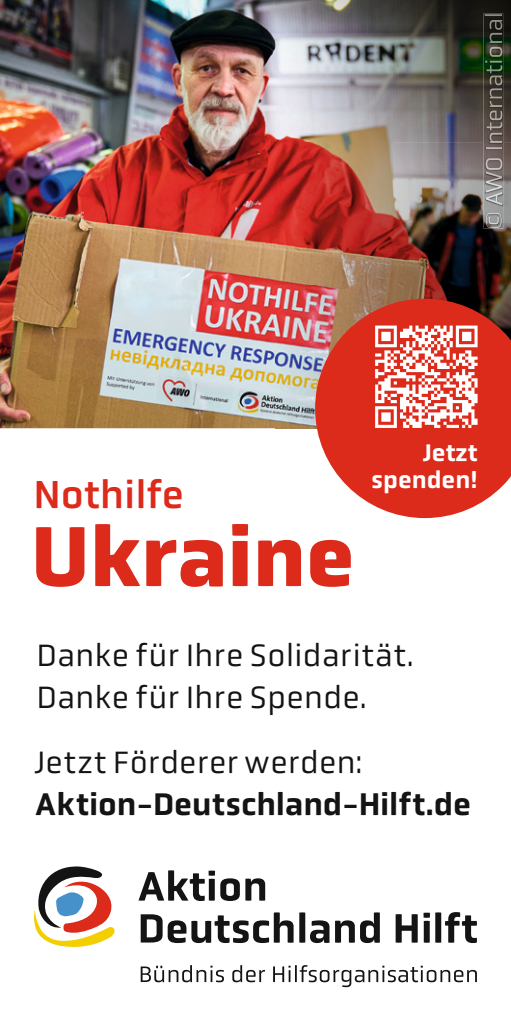
<style>
.page{position:relative;width:511px;height:1021px;background:#fff}
.page>*{position:absolute;margin:0;border:0;box-sizing:border-box;transform-origin:0 0}
.t1{font:700 86px "Obvia";color:#dc2a1b}
.t2{font:40px "Obvia";color:#dc2a1b}
.t3{font:32px/42px "Obvia";letter-spacing:.01em;color:#131413}
.t4{font:500 32px "Obvia";color:#131413}
.t5{font:500 24.4px/26.8px "Obvia";color:#fff;text-align:right}
</style>
<div class="page">
<img style="left:0;top:0;width:275px;height:428px">
<img style="left:275px;top:0;width:235px;height:428px">
<img style="left:483px;top:13px;width:19px;height:216px">
<img style="left:484px;top:14px;width:18px;height:214px">
<svg style="left:140px;top:965px;width:84px;height:17px"></svg>
<svg style="left:232px;top:965px;width:33px;height:17px"></svg>
<svg style="left:273px;top:965px;width:43px;height:17px"></svg>
<svg style="left:319px;top:969px;width:10px;height:13px"></svg>
<svg style="left:333px;top:965px;width:89px;height:22px"></svg>
<svg style="left:426px;top:969px;width:10px;height:13px"></svg>
<svg style="left:440px;top:969px;width:36px;height:13px"></svg>
<svg style="left:34px;top:866px;width:81px;height:81px"></svg>
<svg style="left:138px;top:870px;width:127px;height:31px"></svg>
<svg style="left:140px;top:912px;width:153px;height:31px"></svg>
<svg style="left:299px;top:912px;width:30px;height:31px"></svg>
<svg style="left:335px;top:920px;width:19px;height:22px"></svg>
<svg style="left:360px;top:912px;width:19px;height:31px"></svg>
<svg style="left:395px;top:914px;width:22px;height:28px"></svg>
<svg style="left:423px;top:912px;width:6px;height:30px"></svg>
<svg style="left:435px;top:912px;width:41px;height:31px"></svg>
<svg style="left:315px;top:299px;width:195px;height:219px;background:#d7493c"></svg>
<svg style="left:375px;top:325px;width:102px;height:103px"></svg>
<p class="t2" style="left:33px;top:471px;width:152px">Nothilfe</p>
<h1 class="t1" style="left:31px;top:504px;width:325px">Ukraine</h1>
<p class="t5" style="left:371px;top:439px;width:107px">Jetzt spenden!</p>
<p class="t3" style="left:37px;top:634px;width:377px">Danke für Ihre Solidarität.<br>Danke für Ihre Spende.</p>
<p class="t3" style="left:35px;top:741px;width:328px">Jetzt Förderer werden:</p>
<p class="t4" style="left:35px;top:784px;width:437px">Aktion-Deutschland-Hilft.de</p>
</div>
